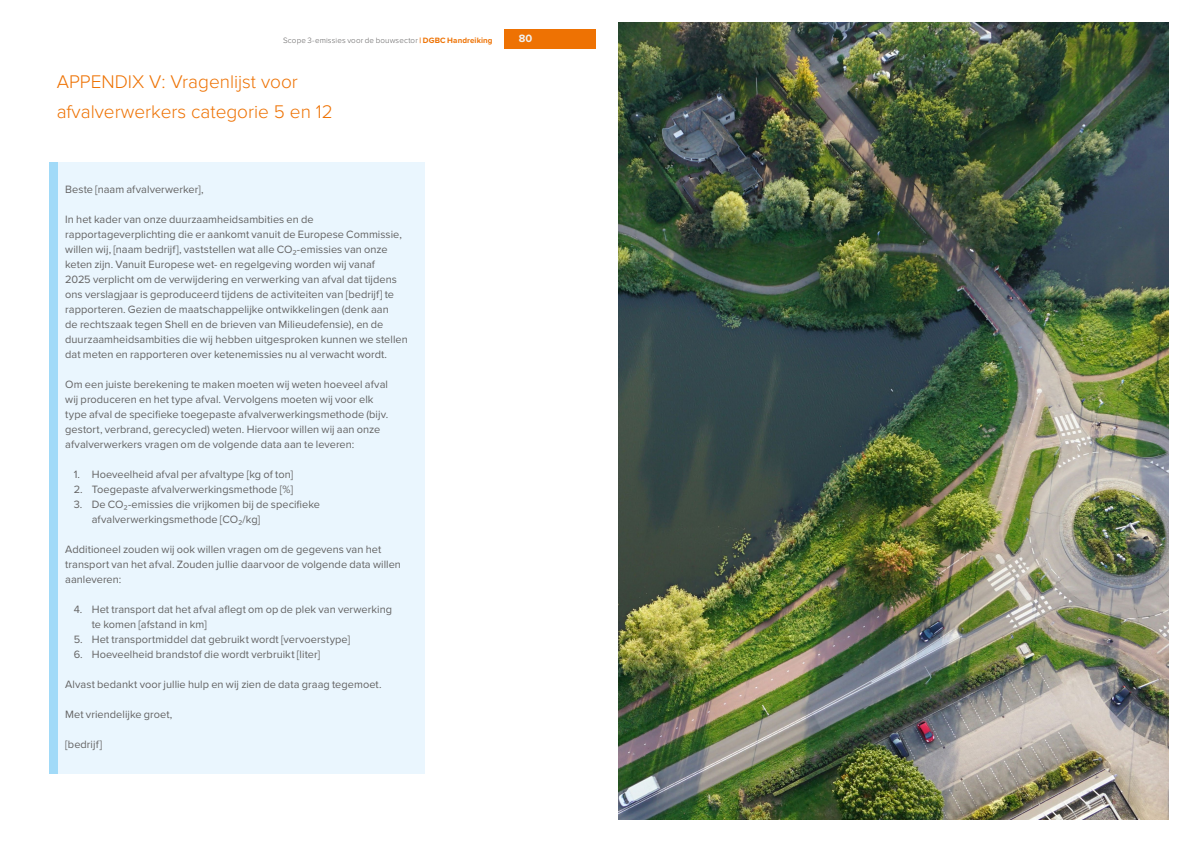
<style>
.page{position:relative;width:1191px;height:842px;background:#fff}
.page>*{position:absolute;margin:0;border:0;box-sizing:border-box;transform-origin:0 0}
.t1{font:300 19px/30px "Proxima Nova";color:#ee7203}
.t2{font:11px/15px "Proxima Nova";letter-spacing:.005em;color:#646363}
.t3{font:700 11px "Proxima Nova";color:#f1f1f1}
.t4{font:300 8px "Proxima Nova";letter-spacing:.015em;color:#646363}
.s1{font-weight:700;color:#ee7203}
</style>
<div class="page">
<div style="left:58px;top:163px;width:366px;height:611px;background:#eaf6fe"></div>
<div style="left:49px;top:163px;width:9px;height:611px;background:#a1daf8"></div>
<img style="left:618px;top:23px;width:550px;height:796px">
<div style="left:503px;top:29px;width:92px;height:20px;background:#ee7203"></div>
<p class="t4" style="left:283px;top:36px;width:211px">Scope 3-emissies voor de bouwsector <span class="s1">| DGBC Handreiking</span></p>
<p class="t3" style="left:519px;top:30px;width:15px">80</p>
<h1 class="t1" style="left:57px;top:67px;width:278px">APPENDIX V: Vragenlijst voor afvalverwerkers categorie 5 en 12</h1>
<p class="t2" style="left:65px;top:181px;width:140px">Beste [naam afvalverwerker],</p>
<p class="t2" style="left:65px;top:211px;width:344px">In het kader van onze duurzaamheidsambities en de rapportageverplichting die er aankomt vanuit de Europese Commissie, willen wij, [naam bedrijf], vaststellen wat alle CO₂-emissies van onze keten zijn. Vanuit Europese wet- en regelgeving worden wij vanaf<br>2025 verplicht om de verwijdering en verwerking van afval dat tijdens ons verslagjaar is geproduceerd tijdens de activiteiten van [bedrijf] te rapporteren. Gezien de maatschappelijke ontwikkelingen (denk aan<br>de rechtszaak tegen Shell en de brieven van Milieudefensie), en de duurzaamheidsambities die wij hebben uitgesproken kunnen we stellen dat meten en rapporteren over ketenemissies nu al verwacht wordt.</p>
<p class="t2" style="left:65px;top:376px;width:324px">Om een juiste berekening te maken moeten wij weten hoeveel afval wij produceren en het type afval. Vervolgens moeten wij voor elk type afval de specifieke toegepaste afvalverwerkingsmethode (bijv. gestort, verbrand, gerecycled) weten. Hiervoor willen wij aan onze afvalverwerkers vragen om de volgende data aan te leveren:</p>
<p class="t2" style="left:74px;top:466px;width:221px">1. Hoeveelheid afval per afvaltype [kg of ton]</p>
<p class="t2" style="left:74px;top:481px;width:221px">2. Toegepaste afvalverwerkingsmethode [%]</p>
<p class="t2" style="left:92px;top:496px;width:230px;text-indent:-18px">3. De CO₂-emissies die vrijkomen bij de specifieke afvalverwerkingsmethode [CO₂/kg]</p>
<p class="t2" style="left:65px;top:541px;width:337px">Additioneel zouden wij ook willen vragen om de gegevens van het transport van het afval. Zouden jullie daarvoor de volgende data willen aanleveren:</p>
<p class="t2" style="left:92px;top:601px;width:302px;text-indent:-18px">4. Het transport dat het afval aflegt om op de plek van verwerking te komen [afstand in km]</p>
<p class="t2" style="left:74px;top:631px;width:278px">5. Het transportmiddel dat gebruikt wordt [vervoerstype]</p>
<p class="t2" style="left:74px;top:646px;width:248px">6. Hoeveelheid brandstof die wordt verbruikt [liter]</p>
<p class="t2" style="left:65px;top:676px;width:318px">Alvast bedankt voor jullie hulp en wij zien de data graag tegemoet.</p>
<p class="t2" style="left:65px;top:706px;width:109px">Met vriendelijke groet,</p>
<p class="t2" style="left:65px;top:736px;width:38px">[bedrijf]</p>
</div>
